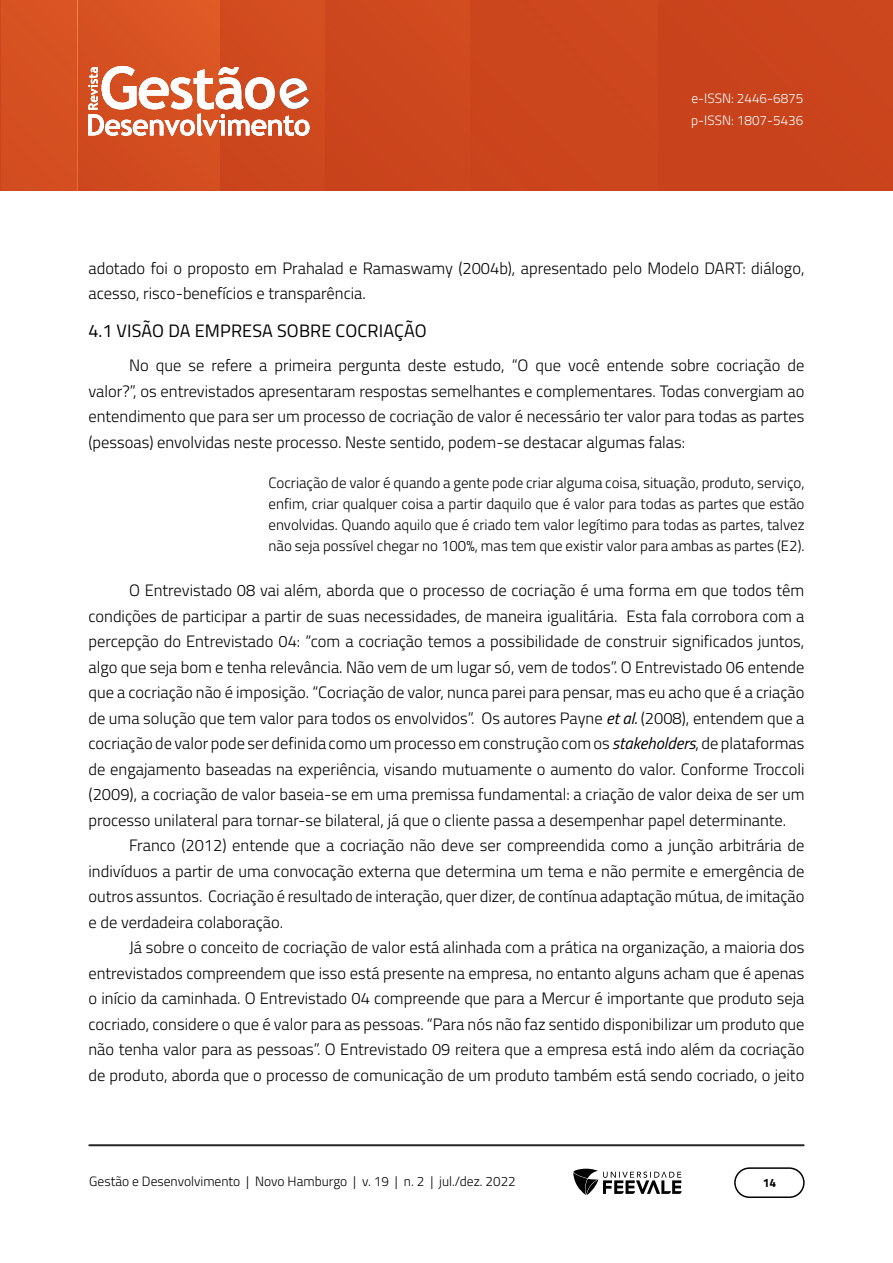
<style>
.page{position:relative;width:893px;height:1263px;background:#fff}
.page>*{position:absolute;margin:0;border:0;box-sizing:border-box;transform-origin:0 0}
.TÍTULO_1_1{font:18px "Titillium Web";letter-spacing:.01em;color:#000}
.Corpo_de_texto{font:300 16.5px/25.5px "Titillium Web";color:#000;text-align:justify}
.Citação{font:300 15px/21px "Titillium Web";color:#000;text-align:justify}
.t1{font:300 13.5px "Titillium Web";color:#000}
.t2{font:300 13.5px/22.5px "Titillium Web";color:#fff}
.t3{font:700 12px "Titillium Web";color:#000}
.s1{font-weight:400;font-style:italic}
</style>
<div class="page">
<hr style="left:892px;top:0;width:1px;height:191px;background:#c7401a">
<img style="left:1px;top:0;width:891px;height:191px">
<hr style="left:220px;top:0;width:1px;height:191px;background:#cd481e">
<img style="left:77px;top:0;width:1px;height:191px">
<hr style="left:89px;top:1144px;width:715px;height:2px;background:#282828">
<div style="left:734px;top:1167px;width:71px;height:31px;border:2px solid #000;border-radius:15px"></div>
<svg style="left:573px;top:1169px;width:109px;height:26px"></svg>
<svg style="left:88px;top:66px;width:221px;height:70px"></svg>
<p class="t2" style="left:691px;top:86px;width:114px">e-ISSN: 2446-6875 p-ISSN: 1807-5436</p>
<p class="Corpo_de_texto" style="left:88px;top:254px;width:717px">adotado foi o proposto em Prahalad e Ramaswamy (2004b), apresentado pelo Modelo DART: diálogo, acesso, risco-benefícios e transparência.</p>
<p class="TÍTULO_1_1" style="left:88px;top:317px;width:340px">4.1 VISÃO DA EMPRESA SOBRE COCRIAÇÃO</p>
<p class="Corpo_de_texto" style="left:88px;top:352px;width:718px;text-indent:40px">No que se refere a primeira pergunta deste estudo, “O que você entende sobre cocriação de valor?”, os entrevistados apresentaram respostas semelhantes e complementares. Todas convergiam ao entendimento que para ser um processo de cocriação de valor é necessário ter valor para todas as partes (pessoas) envolvidas neste processo. Neste sentido, podem-se destacar algumas falas:</p>
<p class="Citação" style="left:268px;top:472px;width:537px">Cocriação de valor é quando a gente pode criar alguma coisa, situação, produto, serviço, enfim, criar qualquer coisa a partir daquilo que é valor para todas as partes que estão envolvidas. Quando aquilo que é criado tem valor legítimo para todas as partes, talvez não seja possível chegar no 100%, mas tem que existir valor para ambas as partes (E2).</p>
<p class="Corpo_de_texto" style="left:88px;top:577px;width:718px;text-indent:40px">O Entrevistado 08 vai além, aborda que o processo de cocriação é uma forma em que todos têm condições de participar a partir de suas necessidades, de maneira igualitária. Esta fala corrobora com a percepção do Entrevistado 04: “com a cocriação temos a possibilidade de construir significados juntos, algo que seja bom e tenha relevância. Não vem de um lugar só, vem de todos”. O Entrevistado 06 entende que a cocriação não é imposição. “Cocriação de valor, nunca parei para pensar, mas eu acho que é a criação de uma solução que tem valor para todos os envolvidos”. Os autores Payne <span class="s1">et al.</span> (2008), entendem que a cocriação de valor pode ser definida como um processo em construção com os <span class="s1">stakeholders</span>, de plataformas de engajamento baseadas na experiência, visando mutuamente o aumento do valor. Conforme Troccoli (2009), a cocriação de valor baseia-se em uma premissa fundamental: a criação de valor deixa de ser um processo unilateral para tornar-se bilateral, já que o cliente passa a desempenhar papel determinante.</p>
<p class="Corpo_de_texto" style="left:88px;top:832px;width:718px;text-indent:40px">Franco (2012) entende que a cocriação não deve ser compreendida como a junção arbitrária de indivíduos a partir de uma convocação externa que determina um tema e não permite e emergência de outros assuntos. Cocriação é resultado de interação, quer dizer, de contínua adaptação mútua, de imitação e de verdadeira colaboração.</p>
<p class="Corpo_de_texto" style="left:88px;top:934px;width:718px;text-indent:40px">Já sobre o conceito de cocriação de valor está alinhada com a prática na organização, a maioria dos entrevistados compreendem que isso está presente na empresa, no entanto alguns acham que é apenas o início da caminhada. O Entrevistado 04 compreende que para a Mercur é importante que produto seja cocriado, considere o que é valor para as pessoas. “Para nós não faz sentido disponibilizar um produto que não tenha valor para as pessoas”. O Entrevistado 09 reitera que a empresa está indo além da cocriação de produto, aborda que o processo de comunicação de um produto também está sendo cocriado, o jeito</p>
<p class="t1" style="left:89px;top:1171px;width:428px">Gestão e Desenvolvimento | Novo Hamburgo | v. 19 | n. 2 | jul./dez. 2022</p>
<p class="t3" style="left:763px;top:1174px;width:15px">14</p>
</div>
